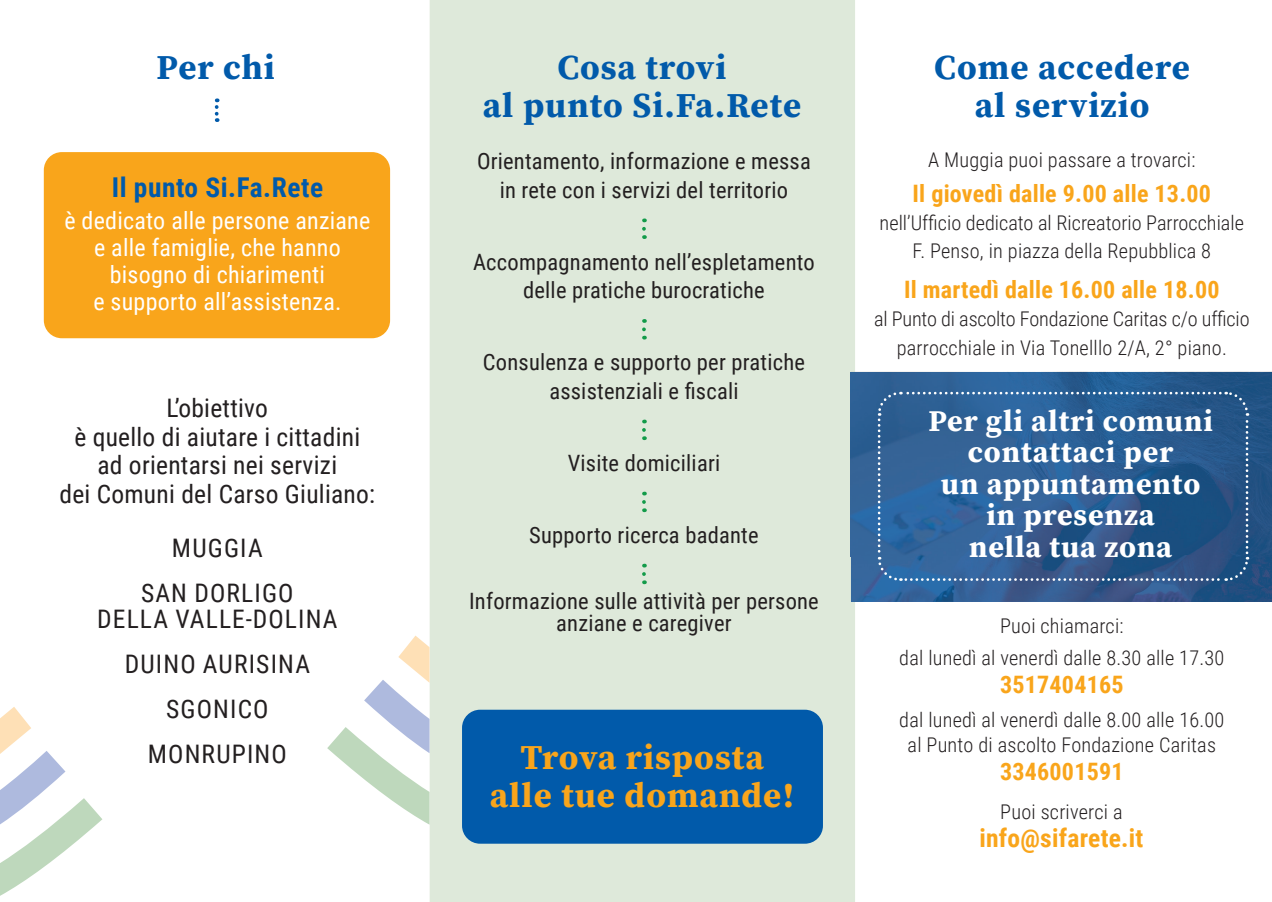
<style>
.page{position:relative;width:1272px;height:902px;background:#fff}
.page>*{position:absolute;margin:0;border:0;box-sizing:border-box;transform-origin:0 0}
.t1{font:700 34.8px/38.1px "Source Serif Pro";letter-spacing:.03em;color:#015aaa;text-align:center}
.t2{font:700 34.8px/38.1px "Source Serif Pro";letter-spacing:.03em;color:#f9a51b;text-align:center}
.t3{font:700 30px/31.5px "Source Serif Pro";letter-spacing:.03em;color:#fff;text-align:center}
.t4{font:700 27.3px "Roboto Condensed";letter-spacing:.02em;color:#015aaa}
.t5{font:25.5px/28.5px "Roboto Condensed";letter-spacing:.01em;color:#231f20;text-align:center}
.t6{font:25.5px/45px "Roboto Condensed";letter-spacing:.045em;color:#231f20;text-align:center}
.t7{font:700 25.5px "Roboto Condensed";letter-spacing:.01em;color:#f9a51b}
.t8{font:24px/27px "Roboto Condensed";letter-spacing:.01em;color:#fff;text-align:center}
.t9{font:700 24px "Roboto Condensed";letter-spacing:.01em;color:#f9a51b}
.t10{font:22.5px/28.5px "Roboto Condensed";letter-spacing:.01em;color:#231f20;text-align:center}
.t11{font:300 20.25px/28.2px "Roboto Condensed";letter-spacing:.01em;color:#231f20;text-align:center}
.t12{font:300 20.25px/28.2px "Roboto Condensed";letter-spacing:-.01em;color:#231f20;text-align:center}
</style>
<div class="page">
<div style="left:429px;top:0;width:426px;height:901px;background:#dee9da"></div>
<div style="left:44px;top:152px;width:346px;height:186px;background:#f9a51b;border-radius:18px"></div>
<div style="left:462px;top:709px;width:361px;height:134px;background:#015aaa;border-radius:18px"></div>
<svg style="left:642px;top:229px;width:4px;height:10px"></svg>
<svg style="left:642px;top:329px;width:4px;height:10px"></svg>
<svg style="left:642px;top:430px;width:4px;height:10px"></svg>
<svg style="left:642px;top:502px;width:4px;height:10px"></svg>
<svg style="left:642px;top:574px;width:4px;height:10px"></svg>
<svg style="left:0;top:707px;width:102px;height:188px"></svg>
<svg style="left:327px;top:635px;width:102px;height:189px"></svg>
<svg style="left:215px;top:98px;width:3px;height:24px"></svg>
<img style="left:851px;top:372px;width:420px;height:229px">
<svg style="left:876px;top:390px;width:373px;height:192px"></svg>
<h1 class="t1" style="left:157px;top:47px;width:120px">Per chi</h1>
<p class="t4" style="left:112px;top:168px;width:213px">Il punto Si.Fa.Rete</p>
<p class="t8" style="left:64px;top:206px;width:307px">è dedicato alle persone anziane e alle famiglie, che hanno bisogno di chiarimenti<br>e supporto all’assistenza.</p>
<p class="t5" style="left:59px;top:393px;width:317px">L’obiettivo<br>è quello di aiutare i cittadini ad orientarsi nei servizi<br>dei Comuni del Carso Giuliano:</p>
<p class="t6" style="left:141px;top:524px;width:154px">MUGGIA<br>SAN DORLIGO</p>
<p class="t6" style="left:97px;top:595px;width:242px">DELLA VALLE-DOLINA<br>DUINO AURISINA<br>SGONICO<br>MONRUPINO</p>
<h1 class="t1" style="left:482px;top:47px;width:320px">Cosa trovi<br>al punto Si.Fa.Rete</h1>
<h1 class="t1" style="left:934px;top:47px;width:257px">Come accedere al servizio</h1>
<p class="t10" style="left:477px;top:146px;width:335px">Orientamento, informazione e messa in rete con i servizi del territorio</p>
<p class="t10" style="left:473px;top:246px;width:343px">Accompagnamento nell’espletamento delle pratiche burocratiche</p>
<p class="t10" style="left:483px;top:347px;width:323px">Consulenza e supporto per pratiche assistenziali e fiscali</p>
<p class="t10" style="left:567px;top:447px;width:154px">Visite domiciliari</p>
<p class="t10" style="left:529px;top:519px;width:231px">Supporto ricerca badante</p>
<p class="t10" style="left:469px;top:588px;width:351px;line-height:22.5px">Informazione sulle attività per persone anziane e caregiver</p>
<h1 class="t2" style="left:489px;top:737px;width:306px">Trova risposta alle tue domande!</h1>
<p class="t11" style="left:928px;top:145px;width:269px">A Muggia puoi passare a trovarci:</p>
<p class="t9" style="left:912px;top:176px;width:300px">Il giovedì dalle 9.00 alle 13.00</p>
<p class="t11" style="left:879px;top:208px;width:366px">nell’Ufficio dedicato al Ricreatorio Parrocchiale<br>F. Penso, in piazza della Repubblica 8</p>
<p class="t9" style="left:904px;top:273px;width:317px">Il martedì dalle 16.00 alle 18.00</p>
<p class="t12" style="left:874px;top:304px;width:377px">al Punto di ascolto Fondazione Caritas c/o ufficio parrocchiale in Via Tonelllo 2/A, 2° piano.</p>
<h2 class="t3" style="left:928px;top:404px;width:286px">Per gli altri comuni contattaci per<br>un appuntamento in presenza<br>nella tua zona</h2>
<p class="t11" style="left:899px;top:609px;width:326px;line-height:31.2px">Puoi chiamarci:<br>dal lunedì al venerdì dalle 8.30 alle 17.30</p>
<p class="t9" style="left:1000px;top:667px;width:125px">3517404165</p>
<p class="t11" style="left:899px;top:706px;width:326px;line-height:25.2px">dal lunedì al venerdì dalle 8.00 alle 16.00 al Punto di ascolto Fondazione Caritas</p>
<p class="t9" style="left:1000px;top:755px;width:125px">3346001591</p>
<p class="t11" style="left:1000px;top:796px;width:124px">Puoi scriverci a</p>
<p class="t7" style="left:979px;top:820px;width:165px">info@sifarete.it</p>
</div>
